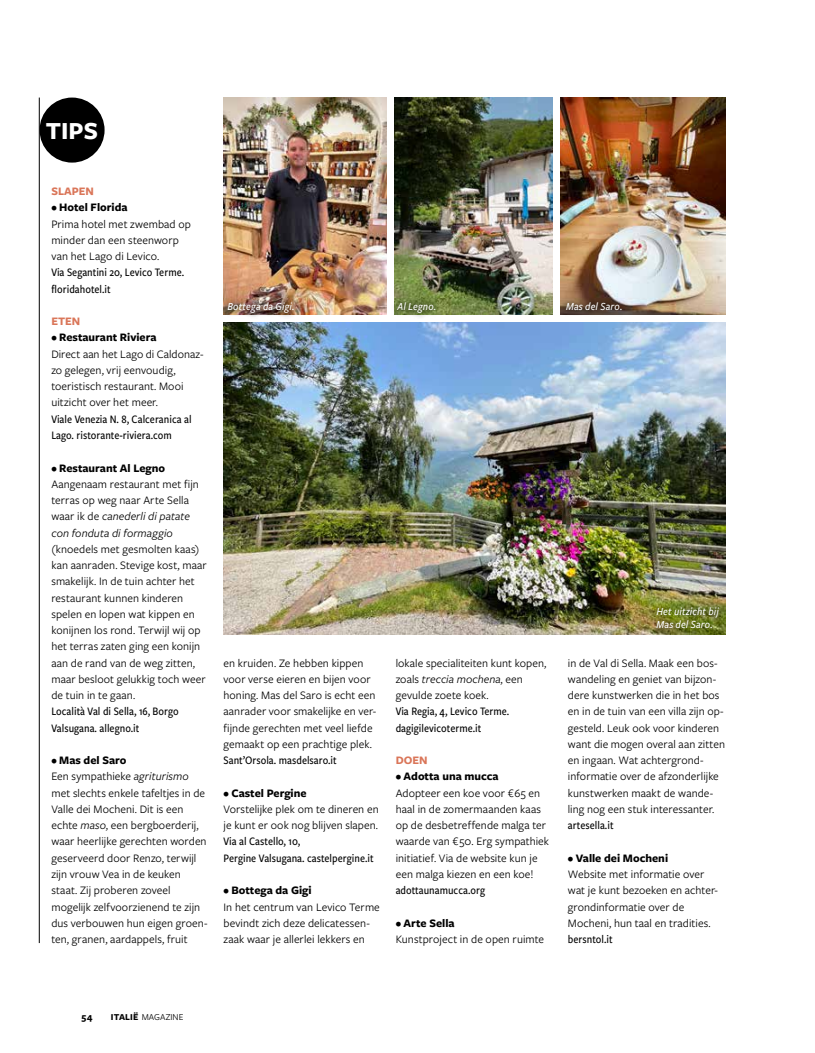
<style>
.page{position:relative;width:815px;height:1053px;background:#fff}
.page>*{position:absolute;margin:0;border:0;box-sizing:border-box;transform-origin:0 0}
.t1{font:700 25.5px "Freight Sans Pro";color:#fff}
.t2{font:11.88px/16.2px "Freight Sans Pro";letter-spacing:.005em;color:#000}
.t3{font:500 11.88px/16.2px "Freight Sans Cnd Pro";color:#000}
.t4{font:700 11.88px "Freight Sans Pro";color:#da7659}
.t5{font:italic 11.25px/13.8px "Freight Sans Cnd Pro Med";letter-spacing:.01em;color:#fff}
.t6{font:700 10px "Freight Sans Pro";color:#000}
.t7{font:9.38px "Freight Sans Pro";color:#000}
.s1{font-family:"Freight Sans Cnd Pro";font-weight:700;font-size:12.5px}
.s2{font-weight:700}
.s3{font-style:italic}
</style>
<div class="page">
<hr style="left:39px;top:98px;width:1px;height:845px;background:#000">
<div style="left:40px;top:98px;width:65px;height:65px;background:#000;border-radius:50%"></div>
<img style="left:561px;top:98px;width:164px;height:216px">
<img style="left:394px;top:98px;width:159px;height:216px">
<img style="left:224px;top:98px;width:162px;height:216px">
<img style="left:224px;top:322px;width:501px;height:312px">
<svg style="left:650px;top:600px;width:75px;height:35px"></svg>
<img style="left:223px;top:296px;width:77px;height:21px">
<svg style="left:394px;top:296px;width:47px;height:21px"></svg>
<svg style="left:560px;top:296px;width:68px;height:19px"></svg>
<h1 class="t1" style="left:46px;top:113px;width:54px">TIPS</h1>
<p class="t4" style="left:51px;top:183px;width:44px">SLAPEN</p>
<p class="t2" style="left:51px;top:199px;width:141px"><span class="s1">•</span> <span class="s2">Hotel Florida<br></span>Prima hotel met zwembad op minder dan een steenworp van het Lago di Levico.</p>
<p class="t3" style="left:51px;top:264px;width:134px">Via Segantini 20, Levico Terme. floridahotel.it</p>
<p class="t4" style="left:51px;top:313px;width:31px">ETEN</p>
<p class="t2" style="left:51px;top:329px;width:154px"><span class="s1">•</span> <span class="s2">Restaurant Riviera<br></span>Direct aan het Lago di Caldonaz&shy;zo gelegen, vrij eenvoudig, toeristisch restaurant. Mooi uitzicht over het meer.</p>
<p class="t3" style="left:51px;top:410px;width:142px">Viale Venezia N. 8, Calceranica al<br>Lago. ristorante-riviera.com</p>
<p class="t2" style="left:51px;top:459px;width:149px"><span class="s1">•</span> <span class="s2">Restaurant Al Legno<br></span>Aangenaam restaurant met fijn terras op weg naar Arte Sella waar ik de <span class="s3">canederli di patate con fonduta di formaggio</span></p>
<p class="t2" style="left:51px;top:540px;width:157px">(knoedels met gesmolten kaas) kan aanraden. Stevige kost, maar smakelijk. In de tuin achter het restaurant kunnen kinderen spelen en lopen wat kippen en konijnen los rond. Terwijl wij op het terras zaten ging een konijn aan de rand van de weg zitten, maar besloot gelukkig toch weer de tuin in te gaan.</p>
<p class="t3" style="left:51px;top:702px;width:129px">Località Val di Sella, 16, Borgo<br>Valsugana. allegno.it</p>
<p class="t2" style="left:51px;top:751px;width:158px"><span class="s1">•</span> <span class="s2">Mas del Saro<br></span>Een sympathieke <span class="s3">agriturismo </span>met slechts enkele tafeltjes in de<br>Valle dei Mocheni. Dit is een echte <span class="s3">maso</span>, een bergboerderij, waar heerlijke gerechten worden geserveerd door Renzo, terwijl zijn vrouw Vea in de keuken staat. Zij proberen zoveel mogelijk zelfvoorzienend te zijn dus verbouwen hun eigen groen&shy;ten, granen, aardappels, fruit</p>
<p class="t5" style="left:227px;top:299px;width:69px">Bottega da Gigi.</p>
<p class="t5" style="left:398px;top:299px;width:40px">Al Legno.</p>
<p class="t5" style="left:566px;top:299px;width:58px">Mas del Saro.</p>
<p class="t5" style="left:656px;top:603px;width:64px">Het uitzicht bij<br>Mas del Saro.</p>
<p class="t2" style="left:224px;top:654px;width:154px">en kruiden. Ze hebben kippen voor verse eieren en bijen voor honing. Mas del Saro is echt een aanrader voor smakelijke en ver&shy;fijnde gerechten met veel liefde gemaakt op een prachtige plek.</p>
<p class="t3" style="left:224px;top:751px;width:115px">Sant’Orsola. masdelsaro.it</p>
<p class="t2" style="left:224px;top:784px;width:157px"><span class="s1">•</span> <span class="s2">Castel Pergine<br></span>Vorstelijke plek om te dineren en je kunt er ook nog blijven slapen.</p>
<p class="t3" style="left:224px;top:833px;width:152px">Via al Castello, 10,<br>Pergine Valsugana. castelpergine.it</p>
<p class="t2" style="left:224px;top:881px;width:158px"><span class="s1">•</span> <span class="s2">Bottega da Gigi<br></span>In het centrum van Levico Terme bevindt zich deze delicatessen&shy;zaak waar je allerlei lekkers en</p>
<p class="t2" style="left:396px;top:654px;width:152px">lokale specialiteiten kunt kopen, zoals <span class="s3">treccia mochena</span>, een gevulde zoete koek.</p>
<p class="t3" style="left:396px;top:703px;width:115px">Via Regia, 4, Levico Terme. dagigilevicoterme.it</p>
<p class="t4" style="left:396px;top:752px;width:33px">DOEN</p>
<p class="t2" style="left:396px;top:768px;width:155px"><span class="s1">•</span> <span class="s2">Adotta una mucca<br></span>Adopteer een koe voor € 65 en haal in de zomermaanden kaas op de desbetreffende malga ter waarde van € 50. Erg sympathiek initiatief. Via de website kun je een malga kiezen en een koe!</p>
<p class="t3" style="left:396px;top:881px;width:91px">adottaunamucca.org</p>
<p class="t2" style="left:396px;top:914px;width:150px"><span class="s1">•</span> <span class="s2">Arte Sella<br></span>Kunstproject in de open ruimte</p>
<p class="t2" style="left:568px;top:654px;width:159px">in de Val di Sella. Maak een bos&shy;wandeling en geniet van bijzon&shy;dere kunstwerken die in het bos en in de tuin van een villa zijn op&shy;gesteld. Leuk ook voor kinderen want die mogen overal aan zitten en ingaan. Wat achtergrond&shy;informatie over de afzonderlijke kunstwerken maakt de wande&shy;ling nog een stuk interessanter.</p>
<p class="t3" style="left:568px;top:816px;width:47px">artesella.it</p>
<p class="t2" style="left:568px;top:849px;width:152px"><span class="s1">•</span> <span class="s2">Valle dei Mocheni<br></span>Website met informatie over wat je kunt bezoeken en achter&shy;grondinformatie over de<br>Mocheni, hun taal en tradities.</p>
<p class="t3" style="left:568px;top:930px;width:46px">bersntol.it</p>
<p class="t6" style="left:81px;top:1009px;width:12px">54</p>
<p class="t7" style="left:111px;top:1010px;width:74px"><span class="s2">ITALIË</span> MAGAZINE</p>
</div>
